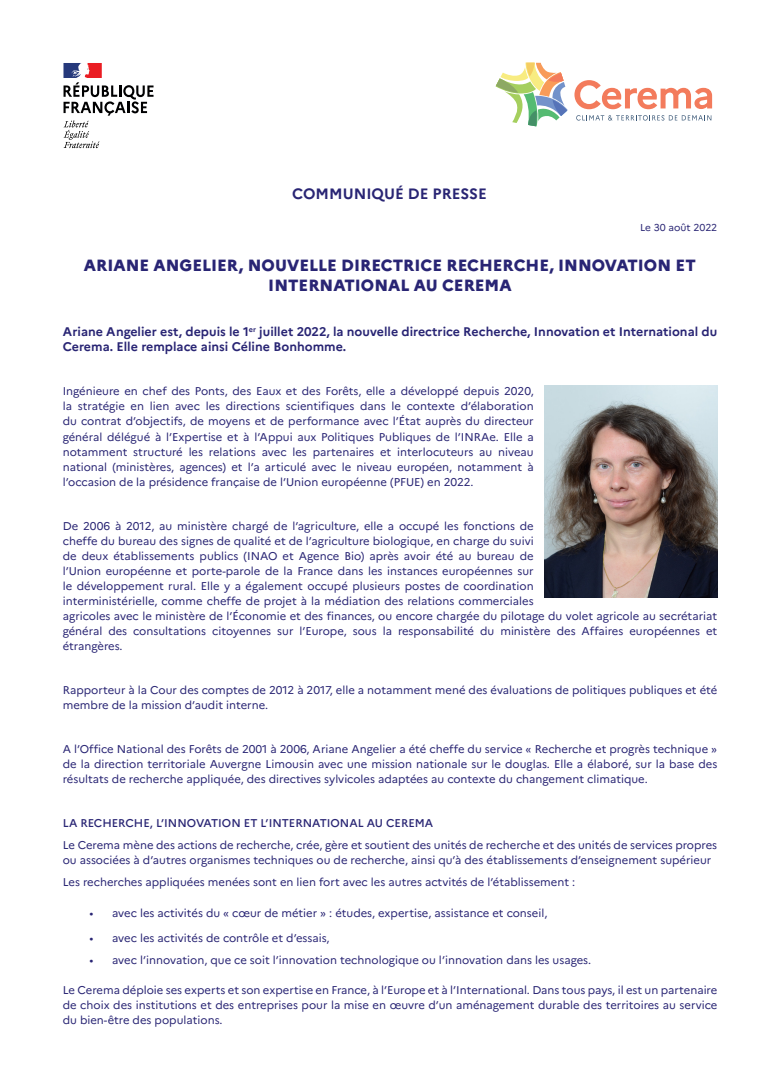
<style>
.page{position:relative;width:780px;height:1088px;background:#fff}
.page>*{position:absolute;margin:0;border:0;box-sizing:border-box;transform-origin:0 0}
.t1{font:800 16.25px/19.5px "Marianne";color:#292574;text-align:center}
.t2{font:700 15px "Marianne";color:#292574}
.t3{font:700 12.5px/15px "Marianne";color:#292574}
.t4{font:11.25px/15px "Marianne";color:#292574;text-align:justify}
.t5{font:500 11.25px "Marianne";color:#292574}
.t6{font:10px "Marianne";letter-spacing:-.005em;color:#292574}
</style>
<div class="page">
<svg style="left:63px;top:63px;width:90px;height:85px"></svg>
<svg style="left:495px;top:63px;width:72px;height:63px"></svg>
<svg style="left:574px;top:80px;width:138px;height:29px"></svg>
<svg style="left:576px;top:115px;width:135px;height:6px"></svg>
<img style="left:544px;top:385px;width:173px;height:212px">
<p class="t2" style="left:292px;top:184px;width:196px">COMMUNIQUÉ DE PRESSE</p>
<p class="t6" style="left:640px;top:221px;width:79px">Le 30 août 2022</p>
<p class="t1" style="left:84px;top:255px;width:613px">ARIANE ANGELIER, NOUVELLE DIRECTRICE RECHERCHE, INNOVATION ET<br>INTERNATIONAL AU CEREMA</p>
<p class="t3" style="left:63px;top:324px;width:656px">Ariane Angelier est, depuis le 1<sup>er</sup> juillet 2022, la nouvelle directrice Recherche, Innovation et International du<br>Cerema. Elle remplace ainsi Céline Bonhomme.</p>
<p class="t4" style="left:63px;top:384px;width:472px">Ingénieure en chef des Ponts, des Eaux et des Forêts, elle a développé depuis 2020, la stratégie en lien avec les directions scientifiques dans le contexte d’élaboration du contrat d’objectifs, de moyens et de performance avec l’État auprès du directeur général délégué à l’Expertise et à l’Appui aux Politiques Publiques de l’INRAe. Elle a notamment structuré les relations avec les partenaires et interlocuteurs au niveau national (ministères, agences) et l’a articulé avec le niveau européen, notamment à l’occasion de la présidence française de l’Union européenne (PFUE) en 2022.</p>
<p class="t4" style="left:63px;top:518px;width:656px;text-align:left">De 2006 à 2012, au ministère chargé de l’agriculture, elle a occupé les fonctions de<br>cheffe du bureau des signes de qualité et de l’agriculture biologique, en charge du suivi<br>de deux établissements publics (INAO et Agence Bio) après avoir été au bureau de<br>l’Union européenne et porte-parole de la France dans les instances européennes sur<br>le développement rural. Elle y a également occupé plusieurs postes de coordination<br>interministérielle, comme cheffe de projet à la médiation des relations commerciales<br>agricoles avec le ministère de l’Économie et des finances, ou encore chargée du pilotage du volet agricole au secrétariat général des consultations citoyennes sur l’Europe, sous la responsabilité du ministère des Affaires européennes et étrangères.</p>
<p class="t4" style="left:63px;top:682px;width:656px">Rapporteur à la Cour des comptes de 2012 à 2017, elle a notamment mené des évaluations de politiques publiques et été membre de la mission d’audit interne.</p>
<p class="t4" style="left:63px;top:741px;width:656px">A l’Office National des Forêts de 2001 à 2006, Ariane Angelier a été cheffe du service « Recherche et progrès technique » de la direction territoriale Auvergne Limousin avec une mission nationale sur le douglas. Elle a élaboré, sur la base des résultats de recherche appliquée, des directives sylvicoles adaptées au contexte du changement climatique.</p>
<p class="t5" style="left:63px;top:816px;width:372px">LA RECHERCHE, L’INNOVATION ET L’INTERNATIONAL AU CEREMA</p>
<p class="t4" style="left:63px;top:838px;width:656px">Le Cerema mène des actions de recherche, crée, gère et soutient des unités de recherche et des unités de services propres ou associées à d’autres organismes techniques ou de recherche, ainsi qu’à des établissements d’enseignement supérieur</p>
<p class="t4" style="left:63px;top:875px;width:514px">Les recherches appliquées menées sont en lien fort avec les autres actvités de l’établissement :</p>
<p class="t4" style="left:89px;top:905px;width:459px">• avec les activités du « cœur de métier » : études, expertise, assistance et conseil,</p>
<p class="t4" style="left:89px;top:930px;width:242px">• avec les activités de contrôle et d’essais,</p>
<p class="t4" style="left:89px;top:952px;width:503px">• avec l’innovation, que ce soit l’innovation technologique ou l’innovation dans les usages.</p>
<p class="t4" style="left:63px;top:982px;width:656px">Le Cerema déploie ses experts et son expertise en France, à l’Europe et à l’International. Dans tous pays, il est un partenaire de choix des institutions et des entreprises pour la mise en œuvre d’un aménagement durable des territoires au service du bien-être des populations.</p>
</div>
